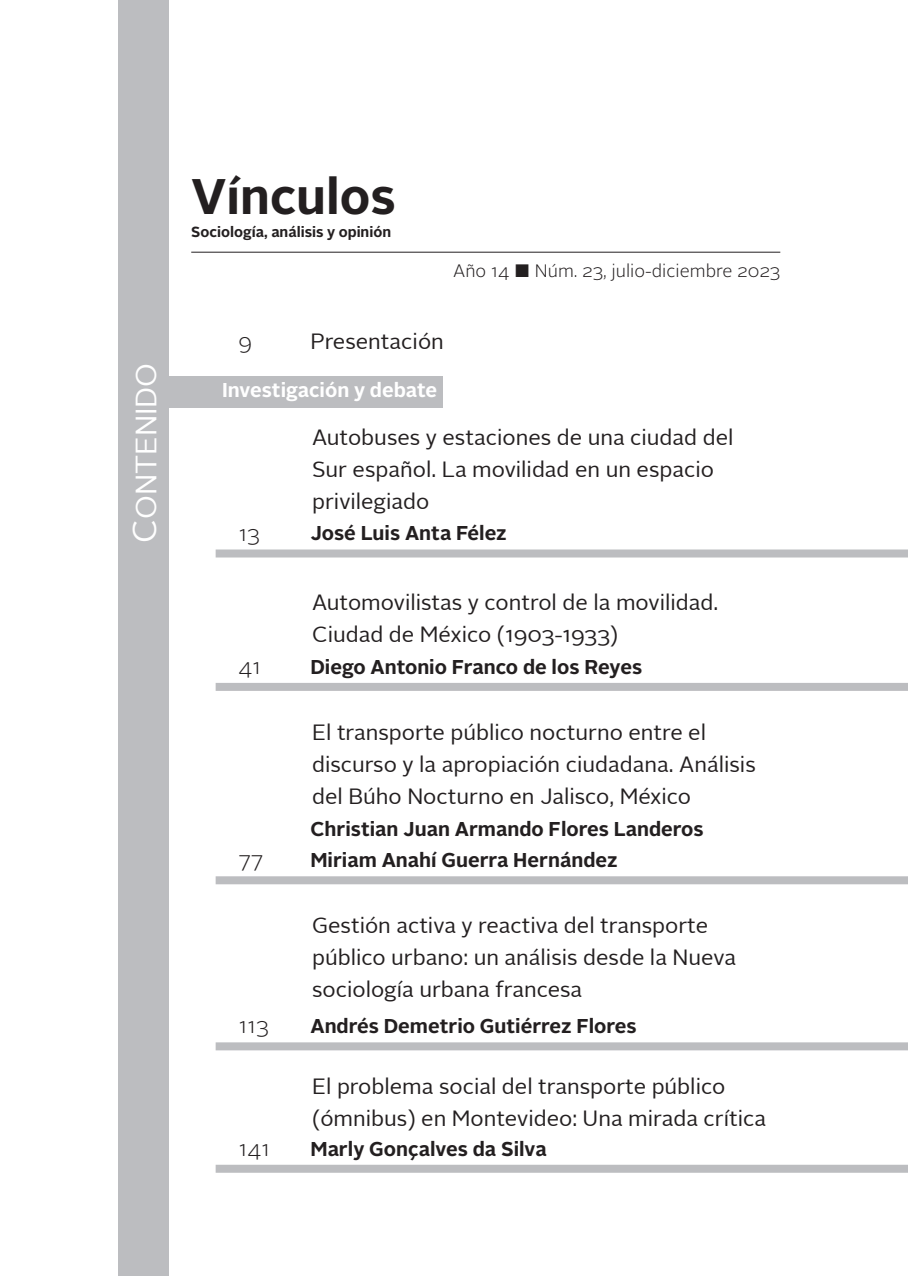
<style>
.page{position:relative;width:908px;height:1276px;background:#fff}
.page>*{position:absolute;margin:0;border:0;box-sizing:border-box;transform-origin:0 0}
.t1{font:700 50px "Alright Sans";color:#231f20}
.t2{font:29.4px "Alright Sans Regular SC870";color:#fff}
.t3{font:22px/32px "Alright Sans";color:#231f20}
.t4{font:300 22px "Alright Sans";color:#231f20}
.t5{font:700 20px "Alright Sans";color:#231f20}
.t6{font:700 20px "Alright Sans";color:#fff}
.t7{font:300 18px "Alright Sans";color:#231f20}
.t8{font:700 14.6px "Alright Sans";color:#231f20}
.s1{font-size:33.8px}
</style>
<div class="page">
<div style="left:118px;top:0;width:51px;height:1276px;background:#bcbdc0"></div>
<hr style="left:191px;top:252px;width:589px;height:1px;background:#231f20">
<div style="left:215px;top:549px;width:692px;height:8px;background:#bcbdc0"></div>
<div style="left:215px;top:683px;width:692px;height:8px;background:#bcbdc0"></div>
<div style="left:215px;top:876px;width:692px;height:8px;background:#bcbdc0"></div>
<div style="left:215px;top:1042px;width:692px;height:8px;background:#bcbdc0"></div>
<div style="left:215px;top:1164px;width:692px;height:8px;background:#bcbdc0"></div>
<div style="left:165px;top:376px;width:278px;height:31px;background:#bcbdc0"></div>
<h2 class="t2" style="left:130px;top:543px;width:182px;rotate:-90deg"><span class="s1">C</span>ontenido</h2>
<h1 class="t1" style="left:191px;top:161px;width:206px">Vínculos</h1>
<p class="t8" style="left:191px;top:222px;width:201px">Sociología, análisis y opinión</p>
<p class="t7" style="left:453px;top:259px;width:328px">Año 14 ■ Núm. 23, julio-diciembre 2023</p>
<p class="t4" style="left:238px;top:326px;width:15px">9</p>
<p class="t3" style="left:310px;top:325px;width:135px">Presentación</p>
<p class="t6" style="left:222px;top:376px;width:217px">Investigación y debate</p>
<p class="t3" style="left:312px;top:421px;width:423px">Autobuses y estaciones de una ciudad del<br>Sur español. La movilidad en un espacio privilegiado</p>
<p class="t4" style="left:238px;top:518px;width:23px">13</p>
<p class="t5" style="left:310px;top:519px;width:198px">José Luis Anta Félez</p>
<p class="t3" style="left:312px;top:587px;width:407px">Automovilistas y control de la movilidad.<br>Ciudad de México (1903-1933)</p>
<p class="t4" style="left:238px;top:651px;width:24px">41</p>
<p class="t5" style="left:310px;top:653px;width:333px">Diego Antonio Franco de los Reyes</p>
<p class="t3" style="left:312px;top:716px;width:445px">El transporte público nocturno entre el discurso y la apropiación ciudadana. Análisis del Búho Nocturno en Jalisco, México</p>
<p class="t5" style="left:310px;top:814px;width:394px">Christian Juan Armando Flores Landeros</p>
<p class="t4" style="left:238px;top:845px;width:27px">77</p>
<p class="t5" style="left:310px;top:846px;width:308px">Miriam Anahí Guerra Hernández</p>
<p class="t3" style="left:312px;top:910px;width:425px">Gestión activa y reactiva del transporte público urbano: un análisis desde la Nueva sociología urbana francesa</p>
<p class="t4" style="left:238px;top:1011px;width:32px">113</p>
<p class="t5" style="left:310px;top:1012px;width:328px">Andrés Demetrio Gutiérrez Flores</p>
<p class="t3" style="left:312px;top:1070px;width:455px">El problema social del transporte público (ómnibus) en Montevideo: Una mirada crítica</p>
<p class="t4" style="left:238px;top:1133px;width:33px">141</p>
<p class="t5" style="left:310px;top:1134px;width:237px">Marly Gonçalves da Silva</p>
</div>
